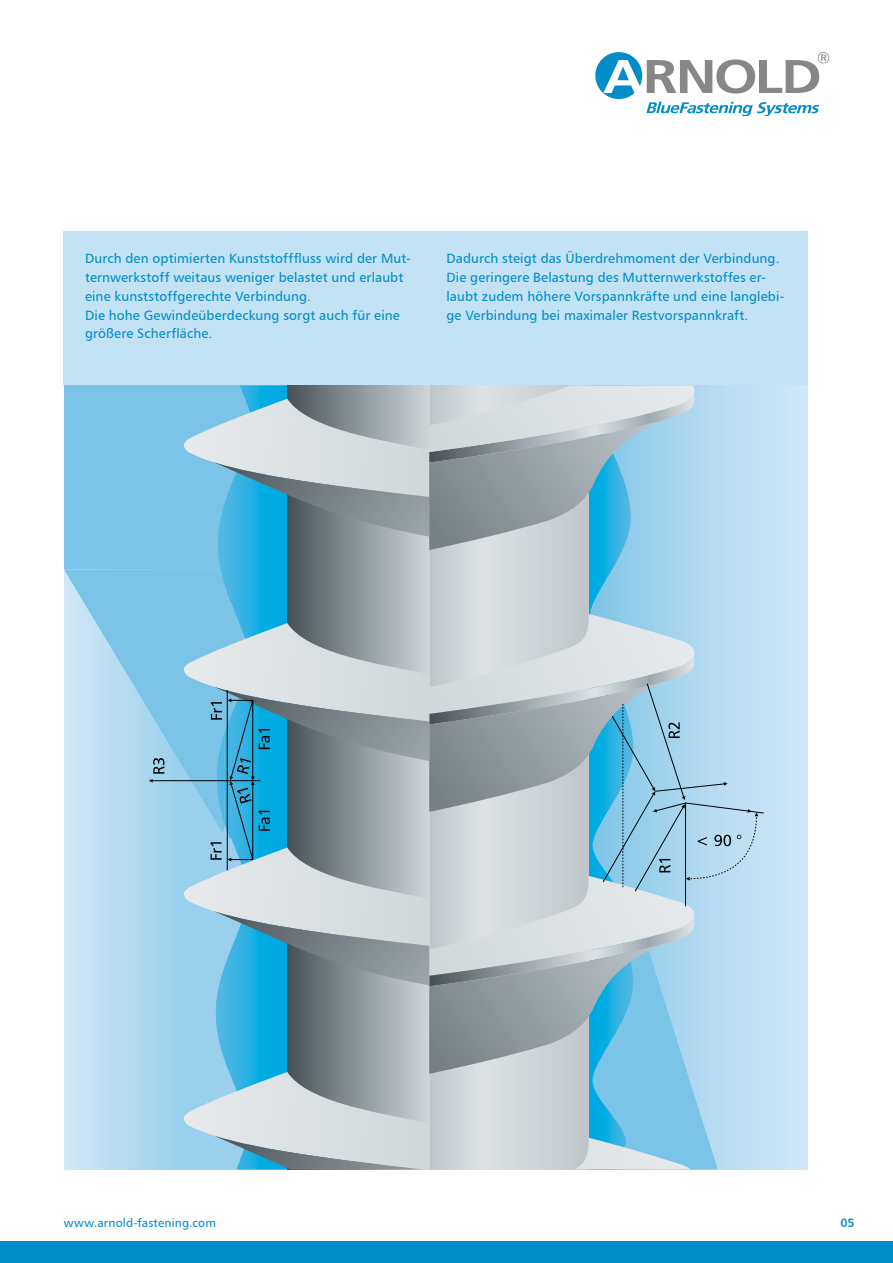
<style>
.page{position:relative;width:893px;height:1263px;background:#fff}
.page>*{position:absolute;margin:0;border:0;box-sizing:border-box;transform-origin:0 0}
.t1{font:13.5px/18.8px "Humanist 777 BT Roman B";letter-spacing:.01em;color:#008dca}
.t2{font:12px "Humanist 777 BT Roman B";letter-spacing:.015em;color:#008dca}
.t3{font:12px "Humanist 777 BT Bold B";color:#008dca}
</style>
<div class="page">
<div style="left:0;top:1242px;width:893px;height:21px;background:#008dca"></div>
<div style="left:64px;top:232px;width:744px;height:153px;background:#c3e2f4"></div>
<svg style="left:595px;top:52px;width:234px;height:64px"></svg>
<div style="left:589px;top:386px;width:218px;height:783px;background:#c9e5f5"></div>
<svg style="left:64px;top:833px;width:120px;height:336px"></svg>
<div style="left:64px;top:386px;width:223px;height:183px;background:#7bc4e7"></div>
<svg style="left:64px;top:569px;width:120px;height:264px"></svg>
<svg style="left:150px;top:683px;width:614px;height:224px"></svg>
<svg style="left:149px;top:758px;width:15px;height:24px"></svg>
<svg style="left:184px;top:386px;width:574px;height:783px"></svg>
<p class="t1" style="left:85px;top:249px;width:327px">Durch den optimierten Kunststofffluss wird der Mut&shy;ternwerkstoff weitaus weniger belastet und erlaubt eine kunststoffgerechte Verbindung.<br>Die hohe Gewindeüberdeckung sorgt auch für eine größere Scherfläche.</p>
<p class="t1" style="left:446px;top:249px;width:339px">Dadurch steigt das Überdrehmoment der Verbindung.<br>Die geringere Belastung des Mutternwerkstoffes er&shy;laubt zudem höhere Vorspannkräfte und eine langlebi&shy;ge Verbindung bei maximaler Restvorspannkraft.</p>
<p class="t2" style="left:64px;top:1215px;width:154px">www.arnold-fastening.com</p>
<p class="t3" style="left:840px;top:1215px;width:16px">05</p>
</div>
